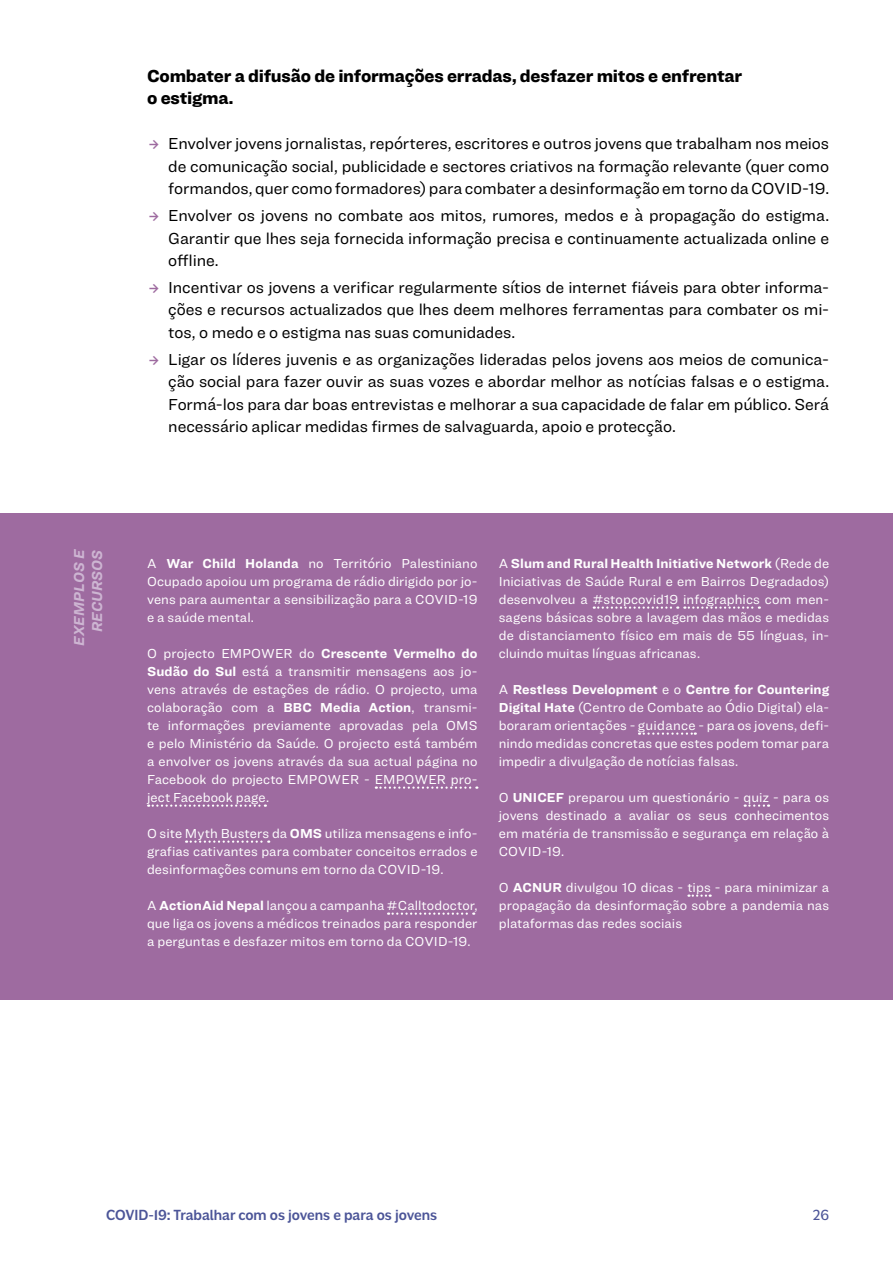
<style>
.page{position:relative;width:893px;height:1263px;background:#fff}
.page>*{position:absolute;margin:0;border:0;box-sizing:border-box;transform-origin:0 0}
.t1{font:900 18px/22.5px "Ringside";letter-spacing:-.015em;color:#000}
.t2{font:16.5px/22.5px "Ringside";letter-spacing:-.01em;color:#000;text-align:justify}
.t3{font:500 15px "Americane";color:#4c5598}
.t4{font:italic 700 15px/18px "Ringside";letter-spacing:.005em;color:#cdb5d2;text-align:right}
.t5{font:15px "Americane";color:#4c5598}
.t6{font:13.5px/18px "Ringside";letter-spacing:.005em;color:#fff;text-align:justify}
.s1{font-family:"Allumi Std";color:#9e6ba0}
.s2{font-weight:700}
</style>
<div class="page">
<div style="left:0;top:514px;width:893px;height:486px;background:#9e6ba0"></div>
<svg style="left:376px;top:786px;width:101px;height:3px"></svg>
<svg style="left:148px;top:804px;width:118px;height:3px"></svg>
<svg style="left:186px;top:840px;width:83px;height:3px"></svg>
<svg style="left:388px;top:912px;width:86px;height:3px"></svg>
<svg style="left:594px;top:606px;width:84px;height:3px"></svg>
<svg style="left:684px;top:606px;width:76px;height:3px"></svg>
<svg style="left:639px;top:732px;width:57px;height:3px"></svg>
<svg style="left:745px;top:804px;width:24px;height:3px"></svg>
<svg style="left:688px;top:894px;width:23px;height:3px"></svg>
<h1 class="t1" style="left:147px;top:64px;width:597px">Combater a difusão de informações erradas, desfazer mitos e enfrentar o estigma.</h1>
<p class="t2" style="left:168px;top:132px;width:662px;text-indent:-21px"><span class="s1">ę</span> Envolver jovens jornalistas, repórteres, escritores e outros jovens que trabalham nos meios de comunicação social, publicidade e sectores criativos na formação relevante (quer como formandos, quer como formadores) para combater a desinformação em torno da COVID-19.</p>
<p class="t2" style="left:168px;top:204px;width:662px;text-indent:-21px"><span class="s1">ę</span> Envolver os jovens no combate aos mitos, rumores, medos e à propagação do estigma.<br>Garantir que lhes seja fornecida informação precisa e continuamente actualizada online e offline.</p>
<p class="t2" style="left:168px;top:276px;width:662px;text-indent:-21px"><span class="s1">ę</span> Incentivar os jovens a verificar regularmente sítios de internet fiáveis para obter informa&shy;ções e recursos actualizados que lhes deem melhores ferramentas para combater os mi&shy;tos, o medo e o estigma nas suas comunidades.</p>
<p class="t2" style="left:168px;top:347px;width:662px;text-indent:-21px"><span class="s1">ę</span> Ligar os líderes juvenis e as organizações lideradas pelos jovens aos meios de comunica&shy;ção social para fazer ouvir as suas vozes e abordar melhor as notícias falsas e o estigma.<br>Formá-los para dar boas entrevistas e melhorar a sua capacidade de falar em público. Será necessário aplicar medidas firmes de salvaguarda, apoio e protecção.</p>
<p class="t4" style="left:70px;top:646px;width:98px;rotate:-90deg">EXEMPLOS E<br>RECURSOS</p>
<p class="t6" style="left:147px;top:554px;width:332px">A <span class="s2">War Child Holanda</span> no Território Palestiniano Ocupado apoiou um programa de rádio dirigido por jo&shy;vens para aumentar a sensibilização para a COVID-19 e a saúde mental.</p>
<p class="t6" style="left:147px;top:644px;width:332px">O projecto EMPOWER do <span class="s2">Crescente Vermelho do Sudão do Sul</span> está a transmitir mensagens aos jo&shy;vens através de estações de rádio. O projecto, uma colaboração com a <span class="s2">BBC Media Action</span>, transmi&shy;te informações previamente aprovadas pela OMS e pelo Ministério da Saúde. O projecto está também a envolver os jovens através da sua actual página no Facebook do projecto EMPOWER - EMPOWER pro&shy;ject Facebook page.</p>
<p class="t6" style="left:147px;top:824px;width:332px">O site Myth Busters da <span class="s2">OMS</span> utiliza mensagens e info&shy;grafias cativantes para combater conceitos errados e desinformações comuns em torno da COVID-19.</p>
<p class="t6" style="left:147px;top:896px;width:332px">A <span class="s2">ActionAid Nepal</span> lançou a campanha #Calltodoctor, que liga os jovens a médicos treinados para responder a perguntas e desfazer mitos em torno da COVID-19.</p>
<p class="t6" style="left:499px;top:554px;width:332px">A <span class="s2">Slum and Rural Health Initiative Network</span> (Rede de Iniciativas de Saúde Rural e em Bairros Degradados) desenvolveu a #stopcovid19 infographics com men&shy;sagens básicas sobre a lavagem das mãos e medidas de distanciamento físico em mais de 55 línguas, in&shy;cluindo muitas línguas africanas.</p>
<p class="t6" style="left:499px;top:680px;width:332px">A <span class="s2">Restless Development</span> e o <span class="s2">Centre for Countering Digital Hate</span> (Centro de Combate ao Ódio Digital) ela&shy;boraram orientações - guidance - para os jovens, defi&shy;nindo medidas concretas que estes podem tomar para impedir a divulgação de notícias falsas.</p>
<p class="t6" style="left:499px;top:788px;width:332px">O <span class="s2">UNICEF</span> preparou um questionário - quiz - para os jovens destinado a avaliar os seus conhecimentos em matéria de transmissão e segurança em relação à COVID-19.</p>
<p class="t6" style="left:499px;top:878px;width:332px">O <span class="s2">ACNUR</span> divulgou 10 dicas - tips - para minimizar a propagação da desinformação sobre a pandemia nas plataformas das redes sociais</p>
<p class="t3" style="left:106px;top:1206px;width:332px">COVID-19: Trabalhar com os jovens e para os jovens</p>
<p class="t5" style="left:813px;top:1206px;width:18px">26</p>
</div>
